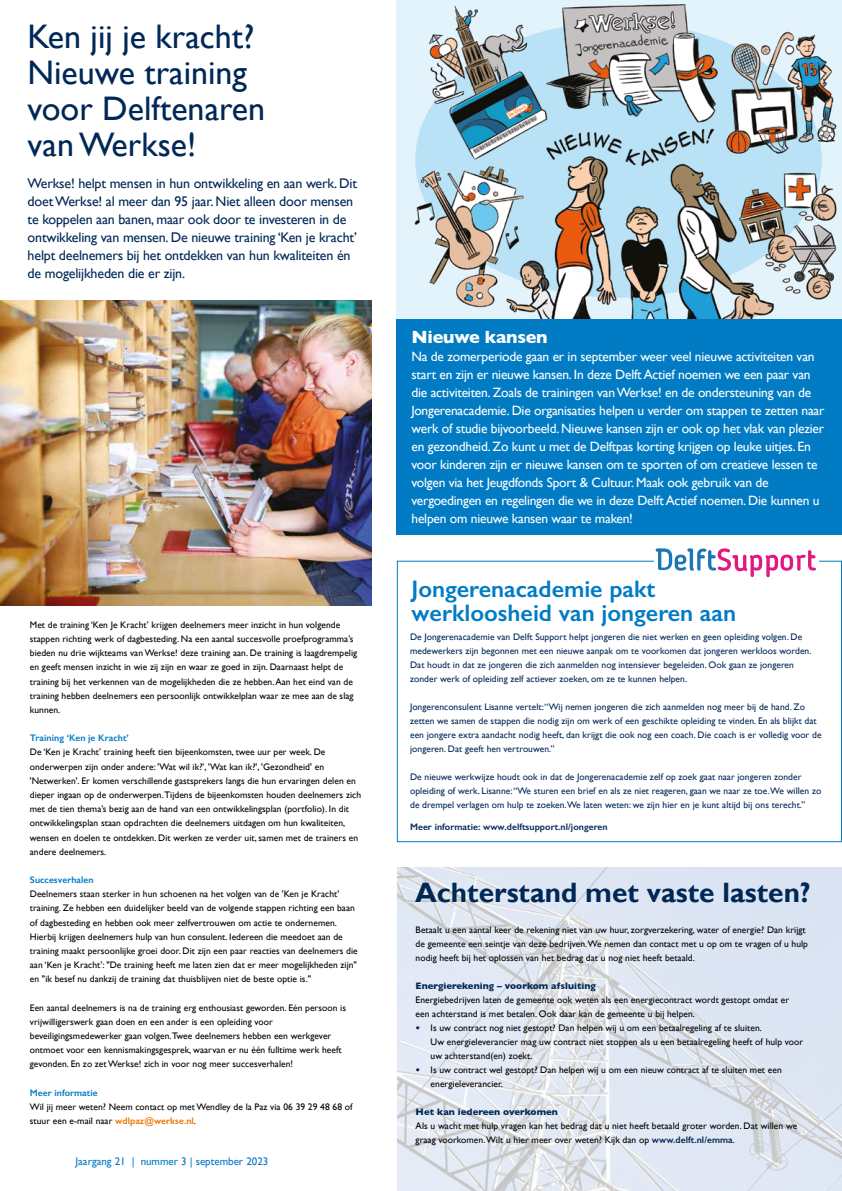
<style>
.page{position:relative;width:842px;height:1191px;background:#fff}
.page>*{position:absolute;margin:0;border:0;box-sizing:border-box;transform-origin:0 0}
.t1{font:34px/36px "Gill Sans";color:#002856}
.t2{font:700 28px "Gill Sans";color:#002856}
.t3{font:600 24px/24px "Gill Sans";color:#007bc4}
.t4{font:700 18px "Gill Sans";letter-spacing:-.015em;color:#fff}
.t5{font:14px/18px "Gill Sans";letter-spacing:-.01em;color:#002856}
.t6{font:13.5px/18px "Gill Sans";letter-spacing:-.015em;color:#fff}
.t7{font:11px "Gill Sans";color:#007bc4}
.t8{font:9.5px/14.2px "Gill Sans";letter-spacing:.005em;color:#000}
.t9{font:9.5px/14px "Gill Sans";letter-spacing:.005em;color:#002856}
.t10{font:700 9.5px "Gill Sans";letter-spacing:.005em;color:#002856}
.t11{font:600 9.5px "Gill Sans";letter-spacing:.005em;color:#007bc4}
.t12{font:600 9.5px "Gill Sans";letter-spacing:.005em;color:#002856}
.s1{font-weight:600;color:#ee7203}
.s2{font-weight:700;color:#002856}
.s3{font-weight:600;color:#002856}
</style>
<div class="page">
<img style="left:398px;top:867px;width:444px;height:324px">
<div style="left:397px;top:560px;width:445px;height:282px;border:1px solid #007bc4"></div>
<div style="left:397px;top:318px;width:445px;height:217px;background:#007bc4"></div>
<img style="left:396px;top:0;width:446px;height:318px">
<img style="left:0;top:300px;width:372px;height:305px">
<div style="left:655px;top:544px;width:164px;height:33px;background:#fff"></div>
<svg style="left:656px;top:548px;width:160px;height:29px"></svg>
<h1 class="t1" style="left:28px;top:18px;width:239px">Ken jij je kracht?<br>Nieuwe training voor Delftenaren van Werkse!</h1>
<p class="t5" style="left:28px;top:174px;width:331px">Werkse! helpt mensen in hun ontwikkeling en aan werk. Dit doet Werkse! al meer dan 95 jaar. Niet alleen door mensen te koppelen aan banen, maar ook door te investeren in de ontwikkeling van mensen. De nieuwe training ‘Ken je kracht’ helpt deelnemers bij het ontdekken van hun kwaliteiten én de mogelijkheden die er zijn.</p>
<p class="t8" style="left:30px;top:617px;width:329px">Met de training ‘Ken Je Kracht’ krijgen deelnemers meer inzicht in hun volgende stappen richting werk of dagbesteding. Na een aantal succesvolle proefprogramma’s bieden nu drie wijkteams van Werkse! deze training aan. De training is laagdrempelig en geeft mensen inzicht in wie zij zijn en waar ze goed in zijn. Daarnaast helpt de training bij het verkennen van de mogelijkheden die ze hebben. Aan het eind van de training hebben deelnemers een persoonlijk ontwikkelplan waar ze mee aan de slag kunnen.</p>
<p class="t11" style="left:30px;top:732px;width:101px">Training ‘Ken je Kracht’</p>
<p class="t8" style="left:30px;top:745px;width:333px">De ‘Ken je Kracht’ training heeft tien bijeenkomsten, twee uur per week. De onderwerpen zijn onder andere: 'Wat wil ik?', 'Wat kan ik?', 'Gezondheid' en 'Netwerken'. Er komen verschillende gastsprekers langs die hun ervaringen delen en dieper ingaan op de onderwerpen. Tijdens de bijeenkomsten houden deelnemers zich met de tien thema’s bezig aan de hand van een ontwikkelingsplan (portfolio). In dit ontwikkelingsplan staan opdrachten die deelnemers uitdagen om hun kwaliteiten, wensen en doelen te ontdekken. Dit werken ze verder uit, samen met de trainers en andere deelnemers.</p>
<p class="t11" style="left:30px;top:874px;width:65px">Succesverhalen</p>
<p class="t8" style="left:30px;top:887px;width:329px">Deelnemers staan sterker in hun schoenen na het volgen van de 'Ken je Kracht' training. Ze hebben een duidelijker beeld van de volgende stappen richting een baan of dagbesteding en hebben ook meer zelfvertrouwen om actie te ondernemen.<br>Hierbij krijgen deelnemers hulp van hun consulent. Iedereen die meedoet aan de training maakt persoonlijke groei door. Dit zijn een paar reacties van deelnemers die aan ‘Ken je Kracht’: "De training heeft me laten zien dat er meer mogelijkheden zijn" en "ik besef nu dankzij de training dat thuisblijven niet de beste optie is."</p>
<p class="t8" style="left:30px;top:1000px;width:318px">Een aantal deelnemers is na de training erg enthousiast geworden. Eén persoon is vrijwilligerswerk gaan doen en een ander is een opleiding voor beveiligingsmedewerker gaan volgen. Twee deelnemers hebben een werkgever ontmoet voor een kennismakingsgesprek, waarvan er nu één fulltime werk heeft gevonden. En zo zet Werkse! zich in voor nog meer succesverhalen!</p>
<p class="t11" style="left:30px;top:1086px;width:69px">Meer informatie</p>
<p class="t8" style="left:30px;top:1099px;width:324px">Wil jij meer weten? Neem contact op met Wendley de la Paz via 06 39 29 48 68 of stuur een e-mail naar <span class="s1">wdlpaz@werkse.nl</span>.</p>
<p class="t7" style="left:76px;top:1154px;width:194px">Jaargang 21 | nummer 3 | september 2023</p>
<h3 class="t4" style="left:411px;top:322px;width:138px">Nieuwe kansen</h3>
<p class="t6" style="left:411px;top:347px;width:414px">Na de zomerperiode gaan er in september weer veel nieuwe activiteiten van start en zijn er nieuwe kansen. In deze Delft Actief noemen we een paar van die activiteiten. Zoals de trainingen van Werkse! en de ondersteuning van de Jongerenacademie. Die organisaties helpen u verder om stappen te zetten naar werk of studie bijvoorbeeld. Nieuwe kansen zijn er ook op het vlak van plezier en gezondheid. Zo kunt u met de Delftpas korting krijgen op leuke uitjes. En voor kinderen zijn er nieuwe kansen om te sporten of om creatieve lessen te volgen via het Jeugdfonds Sport &amp; Cultuur. Maak ook gebruik van de vergoedingen en regelingen die we in deze Delft Actief noemen. Die kunnen u helpen om nieuwe kansen waar te maken!</p>
<h3 class="t3" style="left:411px;top:576px;width:326px">Jongerenacademie pakt werkloosheid van jongeren aan</h3>
<p class="t9" style="left:410px;top:630px;width:403px">De Jongerenacademie van Delft Support helpt jongeren die niet werken en geen opleiding volgen. De medewerkers zijn begonnen met een nieuwe aanpak om te voorkomen dat jongeren werkloos worden.<br>Dat houdt in dat ze jongeren die zich aanmelden nog intensiever begeleiden. Ook gaan ze jongeren zonder werk of opleiding zelf actiever zoeken, om ze te kunnen helpen.</p>
<p class="t9" style="left:410px;top:700px;width:413px">Jongerenconsulent Lisanne vertelt: “Wij nemen jongeren die zich aanmelden nog meer bij de hand. Zo zetten we samen de stappen die nodig zijn om werk of een geschikte opleiding te vinden. En als blijkt dat een jongere extra aandacht nodig heeft, dan krijgt die ook nog een coach. Die coach is er volledig voor de jongeren. Dat geeft hen vertrouwen.”</p>
<p class="t9" style="left:410px;top:770px;width:413px">De nieuwe werkwijze houdt ook in dat de Jongerenacademie zelf op zoek gaat naar jongeren zonder opleiding of werk. Lisanne: “We sturen een brief en als ze niet reageren, gaan we naar ze toe. We willen zo de drempel verlagen om hulp te zoeken. We laten weten: we zijn hier en je kunt altijd bij ons terecht.”</p>
<p class="t12" style="left:410px;top:821px;width:199px">Meer informatie: www.delftsupport.nl/jongeren</p>
<h2 class="t2" style="left:415px;top:875px;width:397px">Achterstand met vaste lasten?</h2>
<p class="t8" style="left:416px;top:922px;width:394px">Betaalt u een aantal keer de rekening niet van uw huur, zorgverzekering, water of energie? Dan krijgt de gemeente een seintje van deze bedrijven. We nemen dan contact met u op om te vragen of u hulp nodig heeft bij het oplossen van het bedrag dat u nog niet heeft betaald.</p>
<p class="t10" style="left:416px;top:977px;width:182px">Energierekening – voorkom afsluiting</p>
<p class="t8" style="left:416px;top:992px;width:375px">Energiebedrijven laten de gemeente ook weten als een energiecontract wordt gestopt omdat er een achterstand is met betalen. Ook daar kan de gemeente u bij helpen.</p>
<p class="t8" style="left:431px;top:1020px;width:374px;text-indent:-15px"><span class="s2">•</span> Is uw contract nog niet gestopt? Dan helpen wij u om een betaalregeling af te sluiten.<br>Uw energieleverancier mag uw contract niet stoppen als u een betaalregeling heeft of hulp voor uw achterstand(en) zoekt.</p>
<p class="t8" style="left:431px;top:1062px;width:353px;text-indent:-15px"><span class="s2">•</span> Is uw contract wel gestopt? Dan helpen wij u om een nieuw contract af te sluiten met een energieleverancier.</p>
<p class="t10" style="left:416px;top:1103px;width:144px">Het kan iedereen overkomen</p>
<p class="t8" style="left:416px;top:1118px;width:383px">Als u wacht met hulp vragen kan het bedrag dat u niet heeft betaald groter worden. Dat willen we graag voorkomen. Wilt u hier meer over weten? Kijk dan op <span class="s3">www.delft.nl/emma</span>.</p>
</div>
